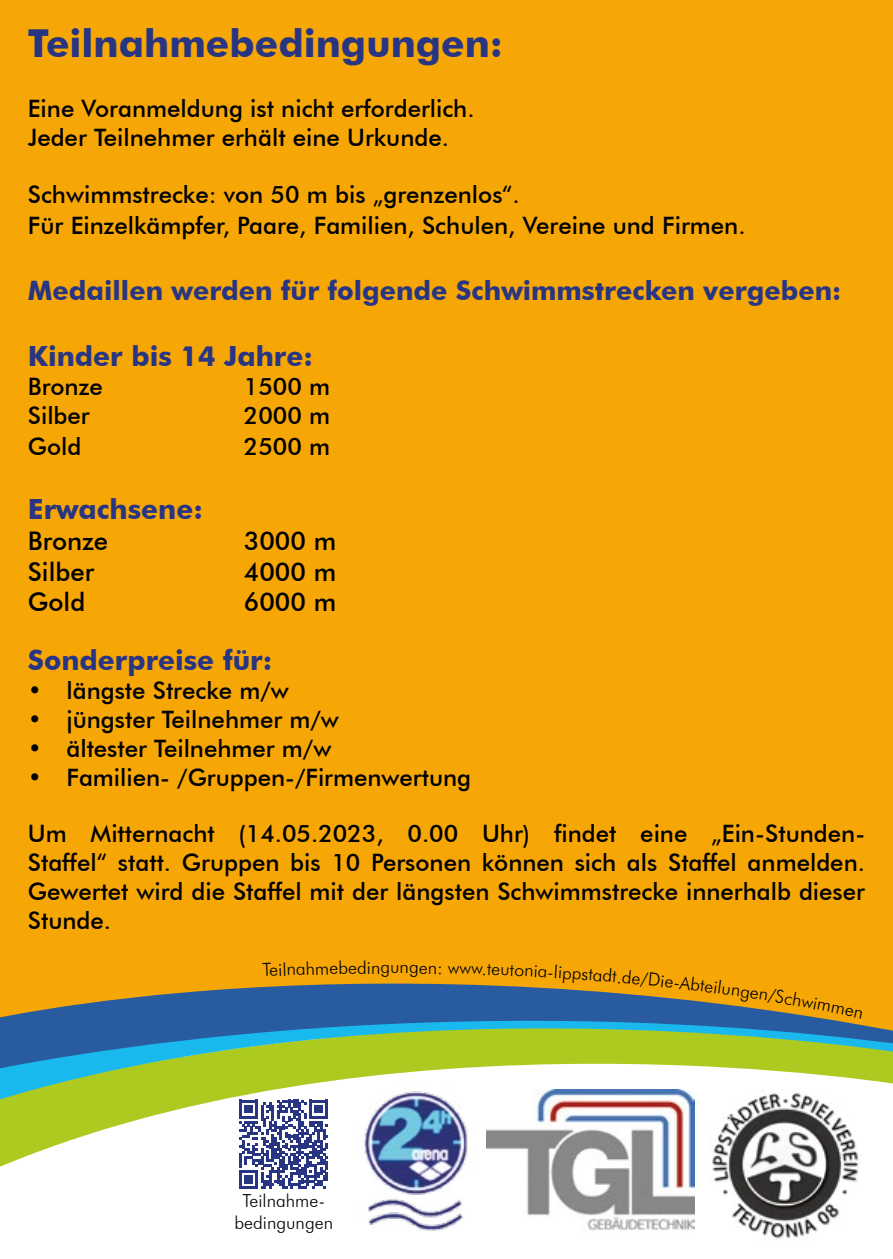
<style>
.page{position:relative;width:893px;height:1259px;background:#fff}
.page>*{position:absolute;margin:0;border:0;box-sizing:border-box;transform-origin:0 0}
.t1{font:700 38.4px "Futura BT";color:#283583}
.t2{font:700 27.9px "Futura BT";color:#283583}
.t3{font:700 26.7px "Futura BT";color:#283583}
.t4{font:500 25.8px "Futura BT";color:#000}
.t5{font:500 24px/28.8px "Futura BT";color:#000}
.t6{font:300 18px/21.6px "Futura BT";color:#000;text-align:center}
</style>
<div class="page">
<div style="left:0;top:0;width:893px;height:1036px;background:#f7a705"></div>
<svg style="left:0;top:1109px;width:180px;height:58px"></svg>
<svg style="left:0;top:983px;width:893px;height:126px"></svg>
<img style="left:708px;top:1089px;width:153px;height:150px">
<img style="left:345px;top:1075px;width:158px;height:156px">
<img style="left:487px;top:1089px;width:208px;height:142px">
<svg style="left:239px;top:1099px;width:89px;height:89px"></svg>
<svg style="left:750px;top:988px;width:27px;height:15px"></svg>
<svg style="left:813px;top:997px;width:49px;height:21px"></svg>
<h1 class="t1" style="left:28px;top:20px;width:477px">Teilnahmebedingungen:</h1>
<p class="t5" style="left:28px;top:94px;width:448px">Eine Voranmeldung ist nicht erforderlich.<br>Jeder Teilnehmer erhält eine Urkunde.</p>
<p class="t5" style="left:28px;top:179px;width:719px;line-height:30.9px">Schwimmstrecke: von 50 m bis „grenzenlos“.<br>Für Einzelkämpfer, Paare, Familien, Schulen, Vereine und Firmen.</p>
<p class="t3" style="left:28px;top:274px;width:815px">Medaillen werden für folgende Schwimmstrecken vergeben:</p>
<p class="t2" style="left:28px;top:339px;width:287px">Kinder bis 14 Jahre:</p>
<p class="t5" style="left:28px;top:372px;width:77px">Bronze</p>
<p class="t5" style="left:244px;top:372px;width:88px">1500 m</p>
<p class="t5" style="left:28px;top:401px;width:63px">Silber</p>
<p class="t5" style="left:244px;top:401px;width:88px">2000 m</p>
<p class="t5" style="left:28px;top:432px;width:55px">Gold</p>
<p class="t5" style="left:244px;top:432px;width:88px">2500 m</p>
<p class="t2" style="left:28px;top:492px;width:177px">Erwachsene:</p>
<p class="t4" style="left:28px;top:525px;width:82px">Bronze</p>
<p class="t4" style="left:244px;top:525px;width:94px">3000 m</p>
<p class="t4" style="left:28px;top:556px;width:68px">Silber</p>
<p class="t4" style="left:244px;top:556px;width:94px">4000 m</p>
<p class="t4" style="left:28px;top:586px;width:59px">Gold</p>
<p class="t4" style="left:244px;top:586px;width:94px">6000 m</p>
<p class="t2" style="left:28px;top:643px;width:246px">Sonderpreise für:</p>
<p class="t5" style="left:28px;top:676px;width:262px">• längste Strecke m/w</p>
<p class="t5" style="left:28px;top:705px;width:313px">• jüngster Teilnehmer m/w</p>
<p class="t5" style="left:28px;top:733px;width:305px">• ältester Teilnehmer m/w</p>
<p class="t5" style="left:28px;top:762px;width:445px">• Familien- /Gruppen-/Firmenwertung</p>
<p class="t5" style="left:28px;top:819px;width:839px;text-align:justify">Um Mitternacht (14.05.2023, 0.00 Uhr) findet eine „Ein-Stunden-Staffel“ statt. Gruppen bis 10 Personen können sich als Staffel anmelden.<br>Gewertet wird die Staffel mit der längsten Schwimmstrecke innerhalb dieser Stunde.</p>
<p class="t6" style="left:262px;top:959px;width:54px;rotate:-2deg">Teilnah</p>
<p class="t6" style="left:315px;top:957px;width:57px;rotate:-1deg">mebedi</p>
<p class="t6" style="left:371px;top:956px;width:49px">ngung</p>
<p class="t6" style="left:419px;top:956px;width:54px;rotate:1deg">en: ww</p>
<p class="t6" style="left:472px;top:957px;width:44px;rotate:2deg">w.teut</p>
<p class="t6" style="left:515px;top:958px;width:45px;rotate:3deg">onia-l</p>
<p class="t6" style="left:559px;top:961px;width:46px;rotate:4deg">ippsta</p>
<p class="t6" style="left:604px;top:964px;width:40px;rotate:5deg">dt.de</p>
<p class="t6" style="left:642px;top:967px;width:41px;rotate:6deg">/Die-</p>
<p class="t6" style="left:681px;top:971px;width:40px;rotate:7deg">Abtei</p>
<p class="t6" style="left:719px;top:976px;width:34px;rotate:8deg">lung</p>
<p class="t6" style="left:778px;top:985px;width:40px;rotate:10deg">Schw</p>
<p class="t6" style="left:234px;top:1190px;width:100px">Teilnahme&shy;bedingungen</p>
</div>
